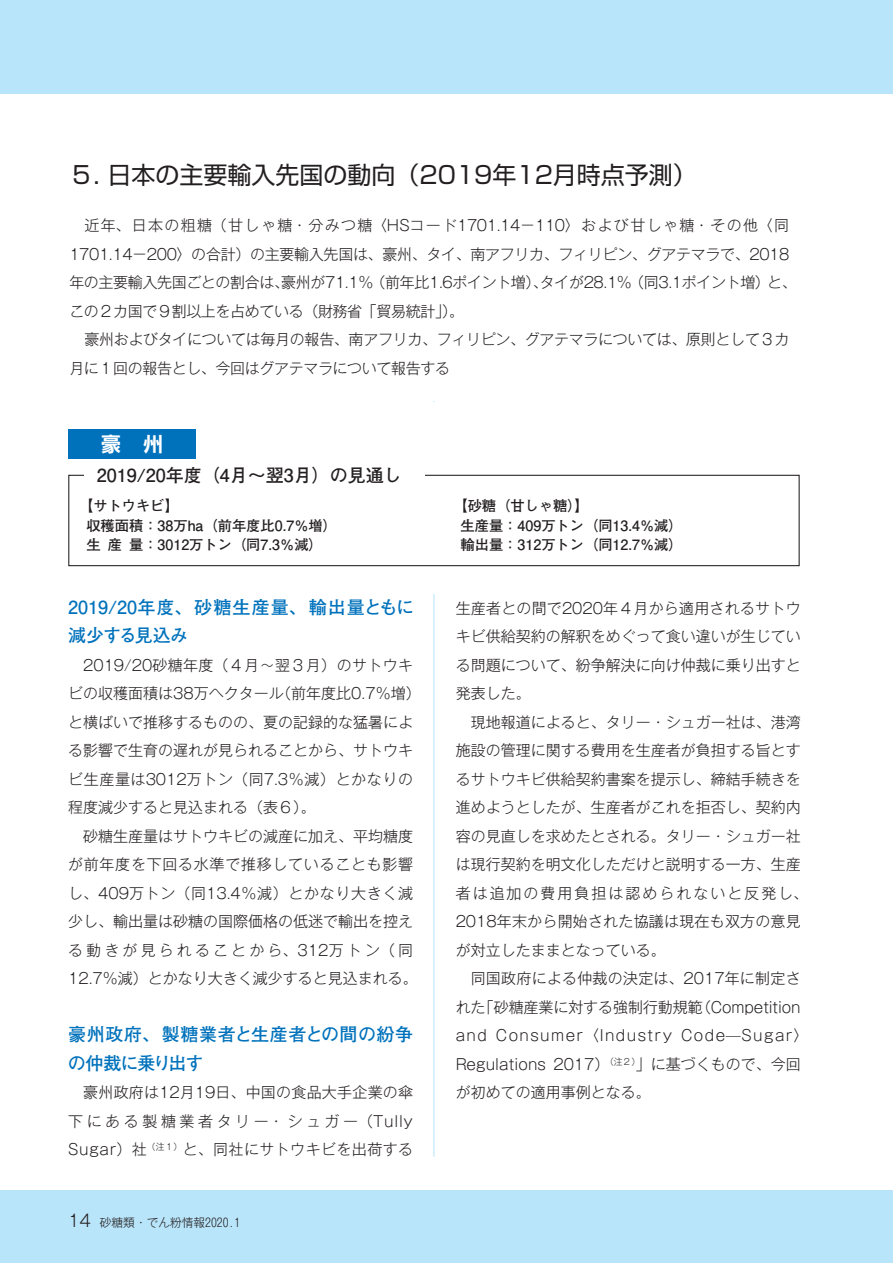
<style>
.page{position:relative;width:893px;height:1263px;background:#fff}
.page>*{position:absolute;margin:0;border:0;box-sizing:border-box;transform-origin:0 0}
.t1{font:24px "Shin Go Pr 5";color:#231f20}
.t2{font:21px "Rodin Pro B";color:#fff}
.t3{font:700 18px/28.5px "Futo Go B101 Pr 5";color:#0072bc}
.t4{font:700 18px/28.5px "Futo Go B101 Pr 5";letter-spacing:.02em;color:#0072bc}
.t5{font:700 18px "Futo Go B101 Pr 5";color:#231f20}
.t6{font:300 15px/28.5px "Gothic MB101 Pr 5";color:#231f20}
.t7{font:300 15px/28.5px "Gothic MB101 Pr 5";letter-spacing:-.025em;color:#231f20}
.t8{font:300 15px/28.5px "Gothic MB101 Pr 5";letter-spacing:-.02em;color:#231f20}
.t9{font:700 14.25px "Futo Go B101 Pr 5";color:#231f20}
.t10{font:300 11.7px "Gothic MB101 Pr 5";color:#231f20}
.s1{font-size:16.95px}
</style>
<div class="page">
<div style="left:0;top:1191px;width:893px;height:72px;background:#b9e5fa"></div>
<div style="left:0;top:0;width:893px;height:94px;background:#b9e5fa"></div>
<hr style="left:433px;top:145px;width:1px;height:1012px;background:#b9e5fa">
<div style="left:68px;top:145px;width:733px;height:256px;background:#fff"></div>
<div style="left:68px;top:429px;width:128px;height:30px;background:#0072bc"></div>
<div style="left:68px;top:475px;width:732px;height:91px;border:1px solid #231f20"></div>
<div style="left:84px;top:466px;width:340px;height:18px;background:#fff"></div>
<h1 class="t1" style="left:69px;top:155px;width:629px">５. 日本の主要輸入先国の動向（2019年12月時点予測）</h1>
<p class="t7" style="left:69px;top:210px;width:729px;text-indent:15px">近年、日本の粗糖（甘しゃ糖・分みつ糖〈HSコード1701.14－110〉および甘しゃ糖・その他〈同1701.14－200〉の合計）の主要輸入先国は、豪州、タイ、南アフリカ、フィリピン、グアテマラで、2018年の主要輸入先国ごとの割合は、豪州が71.1％（前年比1.6ポイント増）、タイが28.1％（同3.1ポイント増）と、この２カ国で９割以上を占めている（財務省「貿易統計」）。</p>
<p class="t8" style="left:69px;top:324px;width:721px;text-indent:15px">豪州およびタイについては毎月の報告、南アフリカ、フィリピン、グアテマラについては、原則として３カ月に１回の報告とし、今回はグアテマラについて報告する</p>
<h2 class="t2" style="left:101px;top:430px;width:64px">豪　州</h2>
<p class="t5" style="left:97px;top:461px;width:307px">2019/20年度（4月～翌3月）の見通し</p>
<p class="t9" style="left:79px;top:494px;width:101px">【サトウキビ】</p>
<p class="t9" style="left:453px;top:494px;width:137px">【砂糖（甘しゃ糖）】</p>
<p class="t9" style="left:86px;top:514px;width:252px">収穫面積：38万ha（前年度比0.7％増）</p>
<p class="t9" style="left:461px;top:514px;width:224px">生産量：409万トン（同13.4％減）</p>
<p class="t9" style="left:86px;top:533px;width:238px">生産量：3012万トン（同7.3％減）</p>
<p class="t9" style="left:461px;top:533px;width:224px">輸出量：312万トン（同12.7％減）</p>
<p class="t3" style="left:68px;top:592px;width:348px">2019/20年度、砂糖生産量、輸出量ともに減少する見込み</p>
<p class="t6" style="left:68px;top:650px;width:354px;text-indent:15px">2019/20砂糖年度（４月～翌３月）のサトウキビの収穫面積は38万ヘクタール（前年度比0.7％増）と横ばいで推移するものの、夏の記録的な猛暑による影響で生育の遅れが見られることから、サトウキビ生産量は3012万トン（同7.3％減）とかなりの程度減少すると見込まれる（表６）。</p>
<p class="t6" style="left:68px;top:821px;width:351px;text-indent:15px">砂糖生産量はサトウキビの減産に加え、平均糖度が前年度を下回る水準で推移していることも影響し、409万トン（同13.4％減）とかなり大きく減少し、輸出量は砂糖の国際価格の低迷で輸出を控える動きが見られることから、312万トン（同<br>12.7％減）とかなり大きく減少すると見込まれる。</p>
<p class="t4" style="left:68px;top:1019px;width:347px">豪州政府、製糖業者と生産者との間の紛争の仲裁に乗り出す</p>
<p class="t6" style="left:68px;top:1077px;width:347px;text-align:justify;text-indent:15px">豪州政府は12月19日、中国の食品大手企業の傘下にある製糖業者タリー・シュガー（Tully Sugar）社<sup>（注１）</sup>と、同社にサトウキビを出荷する</p>
<p class="t10" style="left:68px;top:1212px;width:174px"><span class="s1">14</span> 砂糖類・でん粉情報2020.1</p>
<p class="t6" style="left:456px;top:593px;width:346px;text-align:justify">生産者との間で2020年４月から適用されるサトウキビ供給契約の解釈をめぐって食い違いが生じている問題について、紛争解決に向け仲裁に乗り出すと発表した。</p>
<p class="t6" style="left:456px;top:707px;width:354px;text-indent:15px">現地報道によると、タリー・シュガー社は、港湾施設の管理に関する費用を生産者が負担する旨とするサトウキビ供給契約書案を提示し、締結手続きを進めようとしたが、生産者がこれを拒否し、契約内容の見直しを求めたとされる。タリー・シュガー社は現行契約を明文化しただけと説明する一方、生産者は追加の費用負担は認められないと反発し、<br>2018年末から開始された協議は現在も双方の意見が対立したままとなっている。</p>
<p class="t6" style="left:456px;top:963px;width:354px;text-indent:15px">同国政府による仲裁の決定は、2017年に制定された「砂糖産業に対する強制行動規範（Competition and Consumer〈Industry Code—Sugar〉<br>Regulations 2017）<sup>（注２）</sup>」に基づくもので、今回が初めての適用事例となる。</p>
</div>
